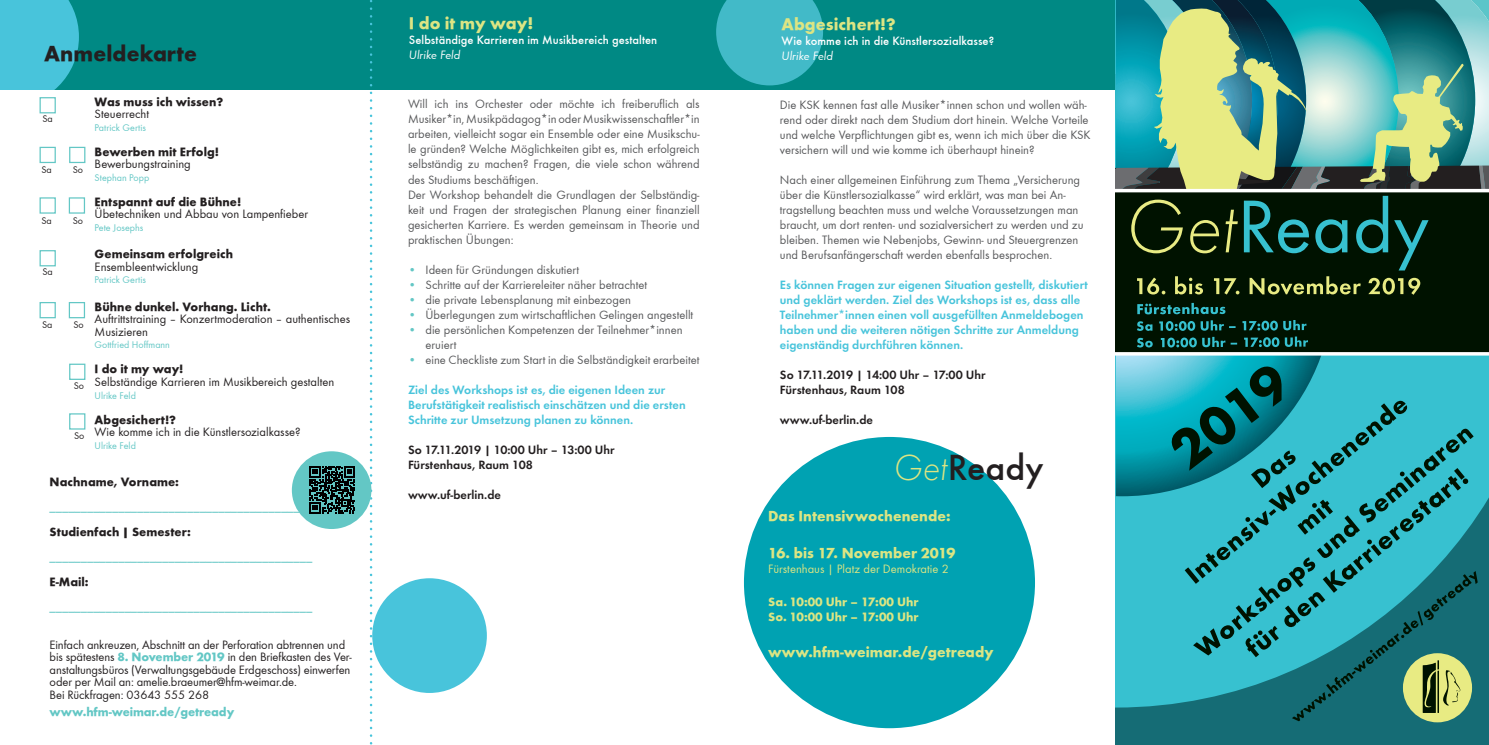
<style>
.page{position:relative;width:1489px;height:745px;background:#fff}
.page>*{position:absolute;margin:0;border:0;box-sizing:border-box;transform-origin:0 0}
.t1{font:500 37.5px "Function";color:#231f20}
.t2{font:700 22.5px "Function";letter-spacing:.005em;color:#231f20}
.t3{font:700 17.5px "Function";letter-spacing:.005em;color:#dce583}
.t4{font:700 15px "Function";letter-spacing:.005em;color:#dce583}
.t5{font:12.5px/15px "Function";color:#57585a}
.t6{font:12.5px/12.5px "Function";letter-spacing:-.005em;color:#231f20}
.t7{font:600 12.5px/15px "Function";color:#48c4db}
.t8{font:700 12.5px "Function";letter-spacing:.005em;color:#231f20}
.t9{font:600 12.5px/15px "Function";color:#231f20}
.t10{font:500 12.5px "Function";color:#63c7c5}
.t11{font:500 12.5px "Function";letter-spacing:.005em;color:#fff}
.t12{font:700 12.5px/15px "Function";color:#dce583}
.t13{font:12.5px "Function";color:#dce583}
.t14{font:700 12.5px "Function";letter-spacing:-.01em;color:#63c7c5}
.t15{font:italic 12.5px "Function";letter-spacing:-.005em;color:#fff}
.t16{font:10px "Function";color:#63c7c5}
.t17{font:10px "Function";letter-spacing:-.02em;color:#231f20}
.s1{font-weight:700;color:#63c7c5}
.s2{font-family:"Function Demi";color:#63c7c5}
.s3{font-weight:300;font-style:italic;color:#dce583}
</style>
<div class="page">
<div style="left:0;top:0;width:1116px;height:90px;background:#008984"></div>
<svg style="left:716px;top:0;width:107px;height:85px"></svg>
<div style="left:372px;top:578px;width:115px;height:114px;background:#48c4db;border-radius:50%"></div>
<div style="left:1115px;top:266px;width:373px;height:478px;background:#156c75"></div>
<svg style="left:1115px;top:355px;width:373px;height:352px;fill:#37c1d0"></svg>
<svg style="left:1115px;top:355px;width:218px;height:141px"></svg>
<div style="left:1115px;top:270px;width:373px;height:85px;background:#001200"></div>
<svg style="left:1136px;top:277px;width:29px;height:17px"></svg>
<svg style="left:1174px;top:276px;width:28px;height:18px"></svg>
<svg style="left:1213px;top:278px;width:26px;height:16px"></svg>
<svg style="left:1249px;top:276px;width:111px;height:18px"></svg>
<svg style="left:1368px;top:277px;width:52px;height:17px"></svg>
<svg style="left:1137px;top:303px;width:88px;height:11px"></svg>
<svg style="left:1136px;top:321px;width:16px;height:10px"></svg>
<svg style="left:1242px;top:320px;width:35px;height:10px"></svg>
<svg style="left:1283px;top:320px;width:23px;height:10px"></svg>
<svg style="left:1136px;top:337px;width:16px;height:10px"></svg>
<svg style="left:1159px;top:320px;width:77px;height:27px"></svg>
<svg style="left:1243px;top:336px;width:64px;height:11px"></svg>
<svg style="left:1170px;top:366px;width:307px;height:354px"></svg>
<svg style="left:1115px;top:0;width:373px;height:270px"></svg>
<svg style="left:0;top:0;width:79px;height:90px"></svg>
<div style="left:40px;top:97px;width:16px;height:16px;border:1px solid #63c7c5"></div>
<div style="left:40px;top:147px;width:16px;height:16px;border:1px solid #63c7c5"></div>
<div style="left:69px;top:413px;width:16px;height:16px;border:1px solid #63c7c5"></div>
<div style="left:40px;top:250px;width:16px;height:16px;border:1px solid #63c7c5"></div>
<div style="left:69px;top:302px;width:16px;height:16px;border:1px solid #63c7c5"></div>
<svg style="left:370px;top:0;width:2px;height:745px"></svg>
<div style="left:69px;top:363px;width:16px;height:16px;border:1px solid #63c7c5"></div>
<div style="left:69px;top:147px;width:16px;height:16px;border:1px solid #63c7c5"></div>
<div style="left:40px;top:197px;width:16px;height:16px;border:1px solid #63c7c5"></div>
<div style="left:69px;top:197px;width:16px;height:16px;border:1px solid #63c7c5"></div>
<div style="left:40px;top:302px;width:16px;height:16px;border:1px solid #63c7c5"></div>
<div style="left:744px;top:436px;width:290px;height:291px;background:#00a2b2;border-radius:50%"></div>
<div style="left:292px;top:451px;width:79px;height:77px;background:#63c7c5;border-radius:50%"></div>
<svg style="left:309px;top:466px;width:46px;height:47px"></svg>
<h3 class="t3" style="left:409px;top:13px;width:126px">I do it my way!</h3>
<p class="t11" style="left:409px;top:33px;width:250px">Selbständige Karrieren im Musikbereich gestalten</p>
<p class="t15" style="left:409px;top:48px;width:53px">Ulrike Feld</p>
<h3 class="t3" style="left:781px;top:14px;width:116px">Abgesichert!?</h3>
<p class="t11" style="left:781px;top:34px;width:214px">Wie komme ich in die Künstlersozialkasse?</p>
<h2 class="t2" style="left:44px;top:40px;width:154px">Anmeldekarte</h2>
<p class="t15" style="left:781px;top:49px;width:53px">Ulrike Feld</p>
<p class="t8" style="left:95px;top:94px;width:130px">Was muss ich wissen?</p>
<p class="t6" style="left:95px;top:108px;width:56px">Steuerrecht</p>
<p class="t16" style="left:95px;top:122px;width:53px">Patrick Gertis</p>
<p class="t8" style="left:95px;top:144px;width:126px">Bewerben mit Erfolg!</p>
<p class="t6" style="left:95px;top:158px;width:98px">Bewerbungstraining</p>
<p class="t16" style="left:95px;top:172px;width:56px">Stephan Popp</p>
<p class="t8" style="left:95px;top:194px;width:148px">Entspannt auf die Bühne!</p>
<p class="t6" style="left:95px;top:208px;width:215px">Übetechniken und Abbau von Lampenfieber</p>
<p class="t16" style="left:95px;top:222px;width:50px">Pete Josephs</p>
<p class="t8" style="left:95px;top:246px;width:140px">Gemeinsam erfolgreich</p>
<p class="t6" style="left:95px;top:260px;width:105px">Ensembleentwicklung</p>
<p class="t16" style="left:95px;top:274px;width:53px">Patrick Gertis</p>
<p class="t8" style="left:95px;top:299px;width:178px">Bühne dunkel. Vorhang. Licht.</p>
<p class="t6" style="left:95px;top:313px;width:257px">Auftrittstraining – Konzertmoderation – authentisches<br>Musizieren</p>
<p class="t16" style="left:95px;top:339px;width:77px">Gottfried Hoffmann</p>
<p class="t8" style="left:95px;top:361px;width:90px">I do it my way!</p>
<p class="t6" style="left:95px;top:375px;width:241px">Selbständige Karrieren im Musikbereich gestalten</p>
<p class="t16" style="left:95px;top:389px;width:43px">Ulrike Feld</p>
<p class="t8" style="left:95px;top:411px;width:83px">Abgesichert!?</p>
<p class="t6" style="left:95px;top:425px;width:207px">Wie komme ich in die Künstlersozialkasse?</p>
<p class="t16" style="left:95px;top:439px;width:43px">Ulrike Feld</p>
<p class="t8" style="left:50px;top:474px;width:131px">Nachname, Vorname:</p>
<p class="t10" style="left:50px;top:499px;width:264px">__________________________________________</p>
<p class="t8" style="left:50px;top:524px;width:143px">Studienfach | Semester:</p>
<p class="t10" style="left:50px;top:549px;width:264px">__________________________________________</p>
<p class="t8" style="left:50px;top:574px;width:41px">E-Mail:</p>
<p class="t10" style="left:50px;top:599px;width:264px">__________________________________________</p>
<p class="t6" style="left:50px;top:638px;width:303px">Einfach ankreuzen, Abschnitt an der Perforation abtrennen und bis spätestens <span class="s1">8. November 2019</span> in den Briefkasten des Ver&shy;anstaltungsbüros (Verwaltungsgebäude Erdgeschoss) einwerfen oder per Mail an: amelie.braeumer@hfm-weimar.de.<br>Bei Rückfragen: 03643 555 268</p>
<p class="t14" style="left:50px;top:704px;width:186px">www.hfm-weimar.de/getready</p>
<p class="t5" style="left:408px;top:97px;width:293px">Will ich ins Orchester oder möchte ich freiberuflich als Musiker*in, Musikpädagog*in oder Musikwissenschaftler*in arbeiten, vielleicht sogar ein Ensemble oder eine Musikschu&shy;le gründen? Welche Möglichkeiten gibt es, mich erfolgreich selbständig zu machen? Fragen, die viele schon während des Studiums beschäftigen.<br>Der Workshop behandelt die Grundlagen der Selbständig&shy;keit und Fragen der strategischen Planung einer finanziell gesicherten Karriere. Es werden gemeinsam in Theorie und praktischen Übungen:</p>
<p class="t5" style="left:408px;top:262px;width:173px"><span class="s2">•</span> Ideen für Gründungen diskutiert</p>
<p class="t5" style="left:408px;top:277px;width:241px"><span class="s2">•</span> Schritte auf der Karriereleiter näher betrachtet</p>
<p class="t5" style="left:408px;top:292px;width:224px"><span class="s2">•</span> die private Lebensplanung mit einbezogen</p>
<p class="t5" style="left:408px;top:307px;width:287px"><span class="s2">•</span> Überlegungen zum wirtschaftlichen Gelingen angestellt</p>
<p class="t5" style="left:425px;top:322px;width:258px;text-indent:-18px"><span class="s2">•</span> die persönlichen Kompetenzen der Teilnehmer*innen eruiert</p>
<p class="t5" style="left:408px;top:352px;width:293px"><span class="s2">•</span> eine Checkliste zum Start in die Selbständigkeit erarbeitet</p>
<p class="t7" style="left:408px;top:382px;width:279px">Ziel des Workshops ist es, die eigenen Ideen zur<br>Berufstätigkeit realistisch einschätzen und die ersten<br>Schritte zur Umsetzung planen zu können.</p>
<p class="t9" style="left:408px;top:442px;width:208px">So 17.11.2019 | 10:00 Uhr – 13:00 Uhr<br>Fürstenhaus, Raum 108</p>
<p class="t9" style="left:408px;top:487px;width:95px">www.uf-berlin.de</p>
<p class="t5" style="left:780px;top:97px;width:312px">Die KSK kennen fast alle Musiker*innen schon und wollen wäh&shy;rend oder direkt nach dem Studium dort hinein. Welche Vorteile und welche Verpflichtungen gibt es, wenn ich mich über die KSK versichern will und wie komme ich überhaupt hinein?</p>
<p class="t5" style="left:780px;top:172px;width:305px">Nach einer allgemeinen Einführung zum Thema „Versicherung über die Künstlersozialkasse“ wird erklärt, was man bei An&shy;tragstellung beachten muss und welche Voraussetzungen man braucht, um dort renten- und sozialversichert zu werden und zu bleiben. Themen wie Nebenjobs, Gewinn- und Steuergrenzen und Berufsanfängerschaft werden ebenfalls besprochen.</p>
<p class="t7" style="left:780px;top:277px;width:309px">Es können Fragen zur eigenen Situation gestellt, diskutiert und geklärt werden. Ziel des Workshops ist es, dass alle Teilnehmer*innen einen voll ausgefüllten Anmeldebogen haben und die weiteren nötigen Schritte zur Anmeldung eigenständig durchführen können.</p>
<p class="t9" style="left:780px;top:367px;width:207px">So 17.11.2019 | 14:00 Uhr – 17:00 Uhr<br>Fürstenhaus, Raum 108</p>
<p class="t9" style="left:780px;top:412px;width:95px">www.uf-berlin.de</p>
<p class="t17" style="left:43px;top:113px;width:12px">Sa</p>
<p class="t17" style="left:42px;top:164px;width:12px">Sa</p>
<p class="t17" style="left:73px;top:164px;width:12px">So</p>
<p class="t17" style="left:42px;top:214px;width:12px">Sa</p>
<p class="t17" style="left:73px;top:214px;width:12px">So</p>
<p class="t17" style="left:43px;top:266px;width:12px">Sa</p>
<p class="t17" style="left:42px;top:319px;width:12px">Sa</p>
<p class="t17" style="left:73px;top:319px;width:12px">So</p>
<p class="t17" style="left:74px;top:379px;width:12px">So</p>
<p class="t17" style="left:74px;top:429px;width:12px">So</p>
<h1 class="t1" style="left:893px;top:445px;width:151px"><span class="s3">Get</span>Ready</h1>
<p class="t4" style="left:768px;top:507px;width:184px">Das Intensivwochenende:</p>
<p class="t4" style="left:768px;top:543px;width:189px">16. bis 17. November 2019</p>
<p class="t13" style="left:768px;top:561px;width:182px">Fürstenhaus | Platz der Demokratie 2</p>
<p class="t12" style="left:768px;top:593px;width:152px">Sa. 10:00 Uhr – 17:00 Uhr<br>So. 10:00 Uhr – 17:00 Uhr</p>
<p class="t4" style="left:768px;top:642px;width:227px">www.hfm-weimar.de/getready</p>
</div>
